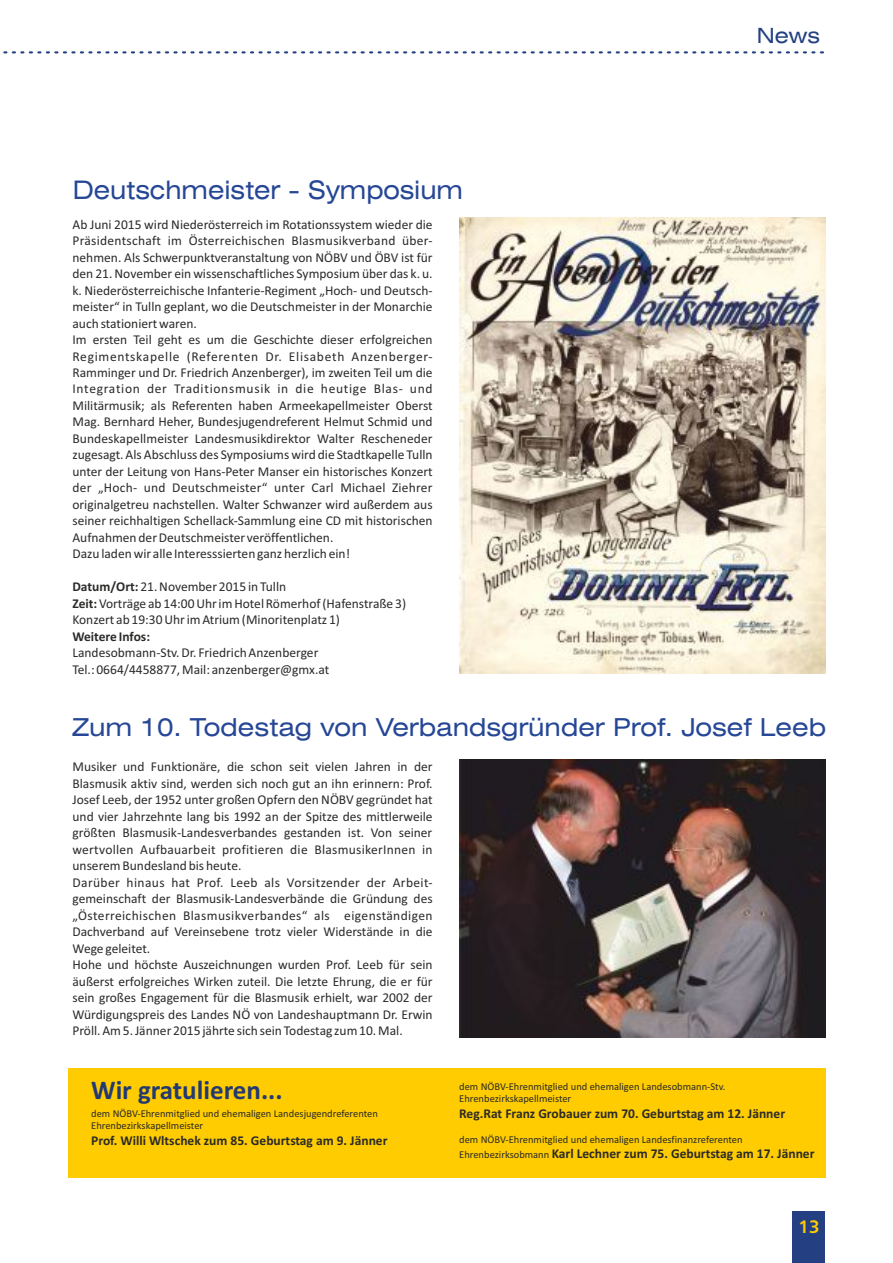
<style>
.page{position:relative;width:893px;height:1263px;background:#fff}
.page>*{position:absolute;margin:0;border:0;box-sizing:border-box;transform-origin:0 0}
.t1{font:700 27px "Calibri";color:#233972}
.t2{font:expanded 25.5px "Swiss 721 BT";color:#264796;scale:.96 1}
.t3{font:expanded 24.75px "Swiss 721 BT";color:#264796}
.t4{font:expanded 21px "Swiss 721 BT";color:#244082}
.t5{font:18px "Humanist 777 BT Bold B";color:#fecc00}
.t6{font:13.5px/16.5px "Calibri";color:#2b2a29}
.t7{font:700 13.5px "Calibri";color:#2b2a29}
.t8{font:10.5px/12.8px "Calibri";color:#2b2a29}
.s1{font-weight:700}
.s2{font-weight:400;font-size:10.5px}
</style>
<div class="page">
<img style="left:459px;top:218px;width:366px;height:455px">
<img style="left:459px;top:759px;width:366px;height:278px">
<div style="left:68px;top:1068px;width:757px;height:109px;background:#fecc00"></div>
<div style="left:793px;top:1211px;width:32px;height:52px;background:#244082"></div>
<svg style="left:3px;top:51px;width:821px;height:2px"></svg>
<h2 class="t2" style="left:73px;top:179px;width:408px">Deutschmeister - Symposium</h2>
<p class="t6" style="left:72px;top:217px;width:362px">Ab Juni 2015 wird Niederösterreich im Rotationssystem wieder die Präsidentschaft im Österreichischen Blasmusikverband über&shy;nehmen. Als Schwerpunktveranstaltung von NÖBV und ÖBV ist für den 21. November ein wissenschaftliches Symposium über das k. u. k. Niederösterreichische Infanterie-Regiment „Hoch- und Deutsch&shy;meister“ in Tulln geplant, wo die Deutschmeister in der Monarchie auch stationiert waren.<br>Im ersten Teil geht es um die Geschichte dieser erfolgreichen Regimentskapelle (Referenten Dr. Elisabeth Anzenberger-Ramminger und Dr. Friedrich Anzenberger), im zweiten Teil um die Integration der Traditionsmusik in die heutige Blas- und Militärmusik; als Referenten haben Armeekapellmeister Oberst Mag. Bernhard Heher, Bundesjugendreferent Helmut Schmid und Bundeskapellmeister Landesmusikdirektor Walter Rescheneder zugesagt. Als Abschluss des Symposiums wird die Stadtkapelle Tulln unter der Leitung von Hans-Peter Manser ein historisches Konzert der „Hoch- und Deutschmeister“ unter Carl Michael Ziehrer originalgetreu nachstellen. Walter Schwanzer wird außerdem aus seiner reichhaltigen Schellack-Sammlung eine CD mit historischen Aufnahmen der Deutschmeister veröffentlichen.<br>Dazu laden wir alle Interesssierten ganz herzlich ein!</p>
<p class="t6" style="left:72px;top:580px;width:335px"><span class="s1">Datum/Ort:</span> 21. November 2015 in Tulln<br><span class="s1">Zeit:</span>Vorträge ab 14:00 Uhr im Hotel Römerhof (Hafenstraße 3)<br>Konzert ab 19:30 Uhr im Atrium (Minoritenplatz 1)</p>
<p class="t7" style="left:72px;top:631px;width:79px">Weitere Infos:</p>
<p class="t6" style="left:72px;top:645px;width:258px">Landesobmann-Stv. Dr. Friedrich Anzenberger<br>Tel.: 0664/4458877, Mail: anzenberger@gmx.at</p>
<h3 class="t4" style="left:757px;top:27px;width:65px">News</h3>
<h3 class="t3" style="left:72px;top:718px;width:755px">Zum 10. Todestag von Verbandsgründer Prof. Josef Leeb</h3>
<p class="t6" style="left:72px;top:760px;width:362px">Musiker und Funktionäre, die schon seit vielen Jahren in der Blasmusik aktiv sind, werden sich noch gut an ihn erinnern: Prof.<br>Josef Leeb, der 1952 unter großen Opfern den NÖBV gegründet hat und vier Jahrzehnte lang bis 1992 an der Spitze des mittlerweile größten Blasmusik-Landesverbandes gestanden ist. Von seiner wertvollen Aufbauarbeit profitieren die BlasmusikerInnen in unserem Bundesland bis heute.<br>Darüber hinaus hat Prof. Leeb als Vorsitzender der Arbeit&shy;gemeinschaft der Blasmusik-Landesverbände die Gründung des „Österreichischen Blasmusikverbandes“ als eigenständigen Dachverband auf Vereinsebene trotz vieler Widerstände in die Wege geleitet.<br>Hohe und höchste Auszeichnungen wurden Prof. Leeb für sein äußerst erfolgreiches Wirken zuteil. Die letzte Ehrung, die er für sein großes Engagement für die Blasmusik erhielt, war 2002 der Würdigungspreis des Landes NÖ von Landeshauptmann Dr. Erwin Pröll. Am 5. Jänner 2015 jährte sich sein Todestag zum 10. Mal.</p>
<h1 class="t1" style="left:91px;top:1079px;width:193px">Wir gratulieren...</h1>
<p class="t8" style="left:91px;top:1107px;width:288px">dem NÖBV-Ehrenmitglied und ehemaligen Landesjugendreferenten<br>Ehrenbezirkskapellmeister</p>
<p class="t7" style="left:91px;top:1135px;width:298px">Prof. Willi Wltschek zum 85. Geburtstag am 9. Jänner</p>
<p class="t8" style="left:459px;top:1080px;width:268px">dem NÖBV-Ehrenmitglied und ehemaligen Landesobmann-Stv.<br>Ehrenbezirkskapellmeister</p>
<p class="t7" style="left:459px;top:1108px;width:327px">Reg.Rat Franz Grobauer zum 70. Geburtstag am 12. Jänner</p>
<p class="t8" style="left:459px;top:1133px;width:285px">dem NÖBV-Ehrenmitglied und ehemaligen Landesfinanzreferenten</p>
<p class="t7" style="left:459px;top:1148px;width:357px"><span class="s2">Ehrenbezirksobmann</span> Karl Lechner zum 75. Geburtstag am 17. Jänner</p>
<h3 class="t5" style="left:798px;top:1220px;width:23px">13</h3>
</div>
